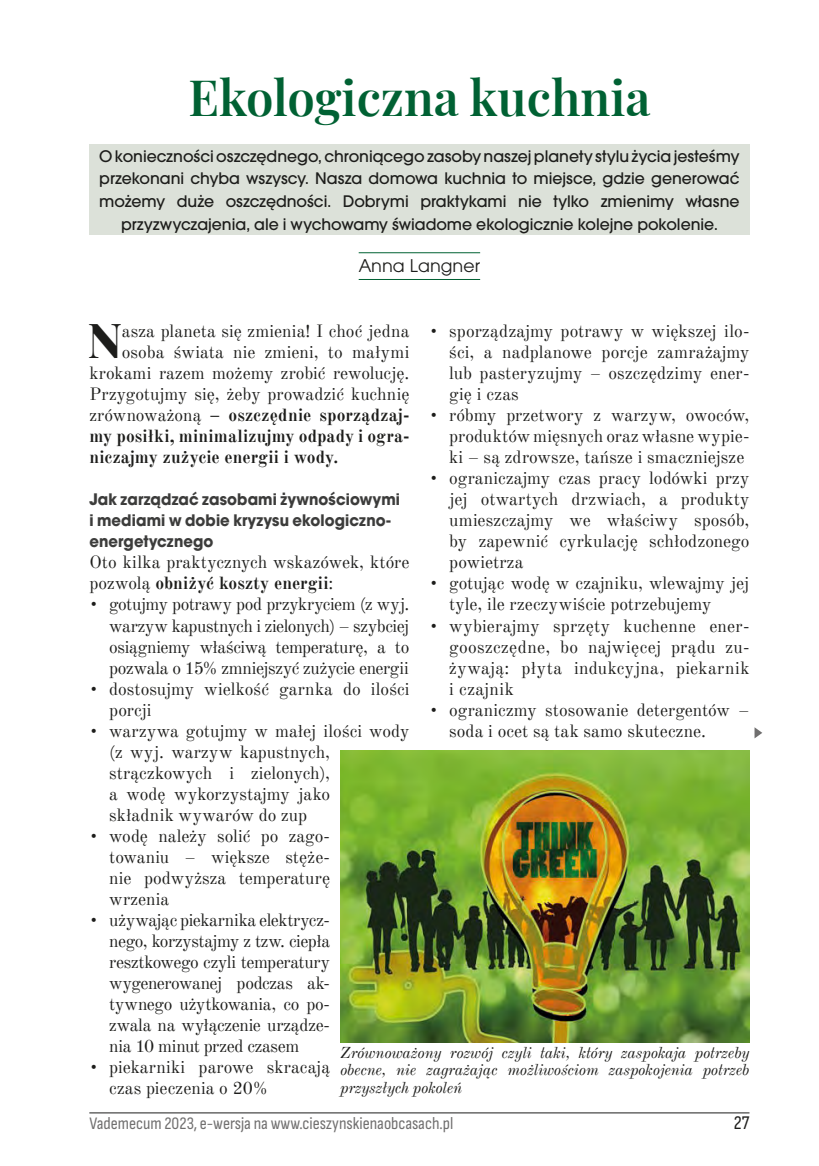
<style>
.page{position:relative;width:819px;height:1166px;background:#fff}
.page>*{position:absolute;margin:0;border:0;box-sizing:border-box;transform-origin:0 0}
._1_Tytuly{font:600 49px "Playfair Display";color:#006133}
._6a_Tekst_1_Inicjal{font:800 47.25px "Playfair Display";color:#1d1d1b}
._4_Autorki{font:19.25px "Avant Gar Got Itc TEE";color:#1d1d1b}
.t1{font:19.25px "Sofia Sans Condensed";color:#1d1d1b}
.Tekst{font:17.5px/21px "Old Standard TT";color:#1d1d1b;text-align:justify}
._3_Lead{font:500 17.5px/22.8px "Avant Gar Got Itc TEE";color:#1d1d1b;text-align:center}
._6a_Tekst_1_Inicjal-2{font:17.5px "Old Standard TT";letter-spacing:.005em;color:#1d1d1b}
._6a_Tekst_1_Inicjal-3{font:700 17.5px "Old Standard TT";letter-spacing:.005em;color:#1d1d1b}
._5_Srodtytuly{font:700 17.5px/21px "Avant Gar Got Itc TEE";letter-spacing:.005em;color:#3c3c3b;scale:.95 1}
._6_Tekst_1{font:17.5px/21px "Old Standard TT";letter-spacing:.005em;color:#1d1d1b}
.t2{font:17.5px "Sofia Sans Condensed";color:#706f6f}
.Foto{font:italic 15.75px/17.5px "Old Standard TT";letter-spacing:-.015em;color:#1d1d1b;text-align:justify}
.s1{font-weight:400}
.s2{font-weight:700}
</style>
<div class="page">
<hr style="left:89px;top:1112px;width:660px;height:1px;background:#1d1d1b">
<div style="left:89px;top:145px;width:660px;height:90px;background:#dce1d9"></div>
<hr style="left:358px;top:252px;width:122px;height:1px;background:#006133">
<hr style="left:358px;top:279px;width:122px;height:1px;background:#006133">
<img style="left:340px;top:750px;width:409px;height:292px">
<svg style="left:754px;top:727px;width:8px;height:11px"></svg>
<p class="_1_Tytuly" style="left:189px;top:59px;width:463px">Ekologiczna kuchnia</p>
<p class="_3_Lead" style="left:99px;top:144px;width:641px">O konieczności oszczędnego, chroniącego zasoby naszej planety stylu życia jesteśmy przekonani chyba wszyscy. Nasza domowa kuchnia to miejsce, gdzie generować możemy duże oszczędności. Dobrymi praktykami nie tylko zmienimy własne przyzwyczajenia, ale i wychowamy świadome ekologicznie kolejne pokolenie.</p>
<p class="_4_Autorki" style="left:358px;top:254px;width:123px">Anna Langner</p>
<p class="_6a_Tekst_1_Inicjal" style="left:88px;top:303px;width:36px">N</p>
<p class="_6a_Tekst_1_Inicjal-2" style="left:122px;top:318px;width:289px">asza planeta się zmienia! I choć jedna</p>
<p class="Tekst" style="left:449px;top:319px;width:302px;text-indent:-20px">• sporządzajmy potrawy w większej ilo&shy;ści, a nadplanowe porcje zamrażajmy lub pasteryzujmy – oszczędzimy ener&shy;gię i czas</p>
<p class="Tekst" style="left:449px;top:404px;width:302px;text-indent:-20px">• róbmy przetwory z warzyw, owoców, produktów mięsnych oraz własne wypie&shy;ki – są zdrowsze, tańsze i smaczniejsze</p>
<p class="Tekst" style="left:449px;top:467px;width:302px;text-indent:-20px">• ograniczajmy czas pracy lodówki przy jej otwartych drzwiach, a produkty umieszczajmy we właściwy sposób, by zapewnić cyrkulację schłodzonego powietrza</p>
<p class="Tekst" style="left:449px;top:572px;width:302px;text-indent:-20px">• gotując wodę w czajniku, wlewajmy jej tyle, ile rzeczywiście potrzebujemy</p>
<p class="Tekst" style="left:449px;top:614px;width:302px;text-indent:-20px">• wybierajmy sprzęty kuchenne ener&shy;gooszczędne, bo najwięcej prądu zu&shy;żywają: płyta indukcyjna, piekarnik i czajnik</p>
<p class="Tekst" style="left:449px;top:698px;width:302px;text-indent:-20px">• ograniczmy stosowanie detergentów – soda i ocet są tak samo skuteczne.</p>
<p class="_6a_Tekst_1_Inicjal-2" style="left:122px;top:339px;width:289px">osoba świata nie zmieni, to małymi</p>
<p class="_6a_Tekst_1_Inicjal-2" style="left:89px;top:360px;width:321px">krokami razem możemy zrobić rewolucję.</p>
<p class="_6a_Tekst_1_Inicjal-2" style="left:89px;top:381px;width:321px">Przygotujmy się, żeby prowadzić kuchnię</p>
<p class="_6a_Tekst_1_Inicjal-3" style="left:89px;top:401px;width:321px"><span class="s1">zrównoważoną</span> – oszczędnie sporządzaj-</p>
<p class="_6a_Tekst_1_Inicjal-3" style="left:89px;top:423px;width:321px">my posiłki, minimalizujmy odpady i ogra-</p>
<p class="_6a_Tekst_1_Inicjal-3" style="left:89px;top:444px;width:250px">niczajmy zużycie energii i wody.</p>
<p class="_5_Srodtytuly" style="left:89px;top:489px;width:328px">Jak zarządzać zasobami żywnościowymi i mediami w dobie kryzysu ekologiczno&shy;energetycznego</p>
<p class="_6_Tekst_1" style="left:89px;top:551px;width:321px">Oto kilka praktycznych wskazówek, które pozwolą <span class="s2">obniżyć koszty energii</span>:</p>
<p class="Tekst" style="left:109px;top:593px;width:302px;text-indent:-20px">• gotujmy potrawy pod przykryciem (z wyj. warzyw kapustnych i zielonych) – szybciej osiągniemy właściwą temperaturę, a to pozwala o 15% zmniejszyć zużycie energii</p>
<p class="Tekst" style="left:109px;top:677px;width:302px;text-indent:-20px">• dostosujmy wielkość garnka do ilości porcji</p>
<p class="Tekst" style="left:109px;top:719px;width:302px;text-align:left;text-indent:-20px">• warzywa gotujmy w małej ilości wody (z wyj. warzyw kapustnych, strączkowych i zielonych),<br>a wodę wykorzystajmy jako<br>składnik wywarów do zup</p>
<p class="Tekst" style="left:109px;top:824px;width:222px;text-indent:-20px">• wodę należy solić po zago&shy;towaniu – większe stęże&shy;nie podwyższa temperaturę wrzenia</p>
<p class="Tekst" style="left:109px;top:908px;width:222px;text-indent:-20px">• używając piekarnika elektrycz&shy;nego, korzystajmy z tzw. ciepła resztkowego czyli temperatury wygenerowanej podczas ak&shy;tywnego użytkowania, co po&shy;zwala na wyłączenie urządze&shy;nia 10 minut przed czasem</p>
<p class="Tekst" style="left:109px;top:1056px;width:222px;text-indent:-20px">• piekarniki parowe skracają czas pieczenia o 20%</p>
<p class="Foto" style="left:340px;top:1043px;width:411px">Zrównoważony rozwój czyli taki, który zaspokaja potrzeby obecne, nie zagrażając możliwościom zaspokojenia potrzeb przyszłych pokoleń</p>
<p class="t2" style="left:89px;top:1113px;width:365px">Vademecum 2023, e-wersja na www.cieszynskienaobcasach.pl</p>
<p class="t1" style="left:733px;top:1112px;width:17px">27</p>
</div>
